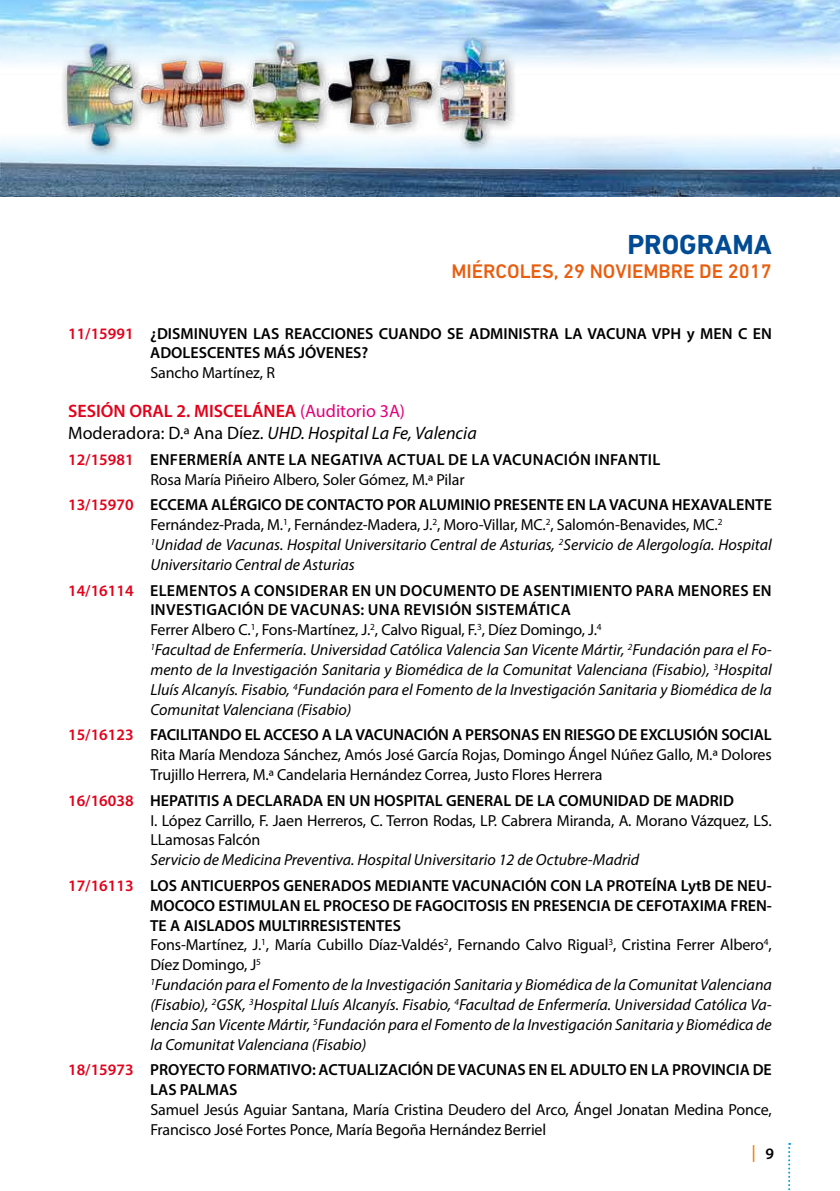
<style>
.page{position:relative;width:840px;height:1191px;background:#fff}
.page>*{position:absolute;margin:0;border:0;box-sizing:border-box;transform-origin:0 0}
.t1{font:700 28px "DIN Next LT Pro";color:#004b93}
.t2{font:500 20px "DIN Next LT Pro";color:#e95d0f}
.t3{font:italic 18px/22.2px "Myriad Pro";color:#000}
.t4{font:18px "Scene Std";color:#ee7f00}
.t5{font:italic 16px/19.8px "Myriad Pro";color:#000}
.t6{font:16px/19.8px "Myriad Pro";letter-spacing:-.01em;color:#000}
.t7{font:600 16px/19.4px "Myriad Pro";color:#000}
.s1{color:#e2001a}
.s2{font-weight:600;font-style:normal;color:#e2001a}
.s3{font-style:normal;color:#e2007a}
.s4{font-style:normal}
.s5{font-weight:400}
.s6{font-weight:600;font-style:normal}
.s7{font-weight:600;color:#e2001a}
.s8{font-weight:600}
.s9{font-family:"Myriad Pro";font-weight:600;font-size:16px;color:#000}
</style>
<div class="page">
<img style="left:0;top:0;width:839px;height:197px">
<svg style="left:788px;top:1143px;width:1px;height:48px"></svg>
<h1 class="t1" style="left:627px;top:228px;width:145px">PROGRAMA</h1>
<p class="t2" style="left:451px;top:259px;width:322px">MIÉRCOLES, 29 NOVIEMBRE DE 2017</p>
<p class="t7" style="left:150px;top:323px;width:623px;text-indent:-82px"><span class="s1">11/15991</span> ¿DISMINUYEN LAS REACCIONES CUANDO SE ADMINISTRA LA VACUNA VPH Y MEN C EN<br>ADOLESCENTES MÁS JÓVENES?</p>
<p class="t6" style="left:150px;top:362px;width:126px">Sancho Martínez, R</p>
<p class="t3" style="left:68px;top:400px;width:410px"><span class="s2">SESIÓN ORAL 2. MISCELÁNEA</span> <span class="s3">(Auditorio 3A)<br></span><span class="s4">Moderadora: D.ª Ana Díez.</span> UHD. Hospital La Fe, Valencia</p>
<p class="t7" style="left:68px;top:449px;width:101px"><span class="s1">12/15981</span> ENFERMERÍA</p>
<p class="t7" style="left:246px;top:449px;width:11px">ANTE</p>
<p class="t7" style="left:288px;top:449px;width:32px">LA NEGATIVA</p>
<p class="t7" style="left:386px;top:449px;width:11px">ACTUAL</p>
<p class="t7" style="left:448px;top:449px;width:56px">DELAVACUNACIÓN</p>
<p class="t7" style="left:594px;top:449px;width:10px">INFANTIL</p>
<p class="t7" style="left:68px;top:466px;width:705px;line-height:25.6px;text-indent:82px"><span class="s5">Rosa María Piñeiro Albero, Soler Gómez, M.ª Pilar<br></span><span class="s1">13/15970</span> ECCEMA ALÉRGICO DE CONTACTO POR ALUMINIO PRESENTE EN LA VACUNA HEXAVALENTE</p>
<p class="t5" style="left:150px;top:515px;width:622px"><span class="s4">Fernández-Prada, M.</span><sup>1</sup><span class="s4">, Fernández-Madera, J.</span><sup>2</sup><span class="s4">, Moro-Villar, MC.</span><sup>2</sup><span class="s4">, Salomón-Benavides, MC.</span><sup>2<br></sup><sup>1</sup>Unidad de Vacunas. Hospital Universitario Central de Asturias, <sup>2</sup>Servicio de Alergología. Hospital<br>Universitario Central de Asturias</p>
<p class="t7" style="left:68px;top:580px;width:102px"><span class="s1">14/16114</span> ELEMENTOS</p>
<p class="t7" style="left:240px;top:580px;width:24px">A CONSIDERAR</p>
<p class="t7" style="left:351px;top:580px;width:60px">ENUNDOCUMENTO</p>
<p class="t7" style="left:499px;top:580px;width:33px">DE ASENTIMIENTO</p>
<p class="t7" style="left:635px;top:580px;width:11px">PARA</p>
<p class="t7" style="left:677px;top:580px;width:11px">MENORES</p>
<p class="t7" style="left:751px;top:580px;width:10px">EN</p>
<p class="t7" style="left:150px;top:600px;width:10px">INVESTIGACIÓN</p>
<p class="t7" style="left:268px;top:600px;width:34px">DE VACUNAS</p>
<p class="t7" style="left:360px;top:600px;width:19px">: UNA</p>
<p class="t7" style="left:403px;top:600px;width:10px">REVISIÓN</p>
<p class="t5" style="left:150px;top:600px;width:622px;text-indent:325px"><span class="s6">SISTEMÁTICA<br></span><span class="s4">Ferrer Albero C.</span><sup>1</sup><span class="s4">, Fons-Martínez, J.</span><sup>2</sup><span class="s4">, Calvo Rigual, F.</span><sup>3</sup><span class="s4">, Díez Domingo, J.</span><sup>4<br></sup><sup>1</sup>Facultad de Enfermería. Universidad Católica Valencia San Vicente Mártir, <sup>2</sup>Fundación para el Fo&shy;mento de la Investigación Sanitaria y Biomédica de la Comunitat Valenciana (Fisabio), <sup>3</sup>Hospital Lluís Alcanyís. Fisabio, <sup>4</sup>Fundación para el Fomento de la Investigación Sanitaria y Biomédica de la Comunitat Valenciana (Fisabio)</p>
<p class="t6" style="left:150px;top:725px;width:622px;text-align:justify;text-indent:-82px"><span class="s7">15/16123</span> <span class="s8">FACILITANDO EL ACCESO A LA VACUNACIÓN A PERSONAS EN RIESGO DE EXCLUSIÓN SOCIAL </span>Rita María Mendoza Sánchez, Amós José García Rojas, Domingo Ángel Núñez Gallo, M.ª Dolores Trujillo Herrera, M.ª Candelaria Hernández Correa, Justo Flores Herrera</p>
<p class="t6" style="left:150px;top:790px;width:622px;text-indent:-82px"><span class="s7">16/16038</span> <span class="s8">HEPATITIS A DECLARADA EN UN HOSPITAL GENERAL DE LA COMUNIDAD DE MADRID<br></span>I. López Carrillo, F. Jaen Herreros, C. Terron Rodas, LP. Cabrera Miranda, A. Morano Vázquez, LS.<br>LLamosas Falcón</p>
<p class="t5" style="left:68px;top:847px;width:705px;line-height:25.6px;text-indent:82px">Servicio de Medicina Preventiva. Hospital Universitario 12 de Octubre-Madrid<br><span class="s2">17/16113</span> <span class="s6">LOS ANTICUERPOS GENERADOS MEDIANTE VACUNACIÓN CON LA PROTEÍNA LYTB DE NEU-</span></p>
<p class="t5" style="left:150px;top:895px;width:623px"><span class="s6">MOCOCO ESTIMULAN EL PROCESO DE FAGOCITOSIS EN PRESENCIA DE CEFOTAXIMA FREN-TE A AISLADOS MULTIRRESISTENTES<br></span><span class="s4">Fons-Martínez, J.</span><sup>1</sup><span class="s4">, María Cubillo Díaz-Valdés</span><sup>2</sup><span class="s4">, Fernando Calvo Rigual</span><sup>3</sup><span class="s4">, Cristina Ferrer Albero</span><sup>4</sup><span class="s4">, Díez Domingo, J</span><sup>5<br></sup><sup>1</sup>Fundación para el Fomento de la Investigación Sanitaria y Biomédica de la Comunitat Valenciana (Fisabio), <sup>2</sup>GSK, <sup>3</sup>Hospital Lluís Alcanyís. Fisabio, <sup>4</sup>Facultad de Enfermería. Universidad Católica Va&shy;lencia San Vicente Mártir, <sup>5</sup>Fundación para el Fomento de la Investigación Sanitaria y Biomédica de la Comunitat Valenciana (Fisabio)</p>
<p class="t7" style="left:150px;top:1059px;width:622px;text-indent:-82px"><span class="s1">18/15973</span> PROYECTO FORMATIVO: ACTUALIZACIÓN DE VACUNAS EN EL ADULTO EN LA PROVINCIA DE<br>LAS PALMAS</p>
<p class="t6" style="left:150px;top:1099px;width:622px">Samuel Jesús Aguiar Santana, María Cristina Deudero del Arco, Ángel Jonatan Medina Ponce,<br>Francisco José Fortes Ponce, María Begoña Hernández Berriel</p>
<p class="t4" style="left:750px;top:1140px;width:24px">| <span class="s9">9</span></p>
</div>
